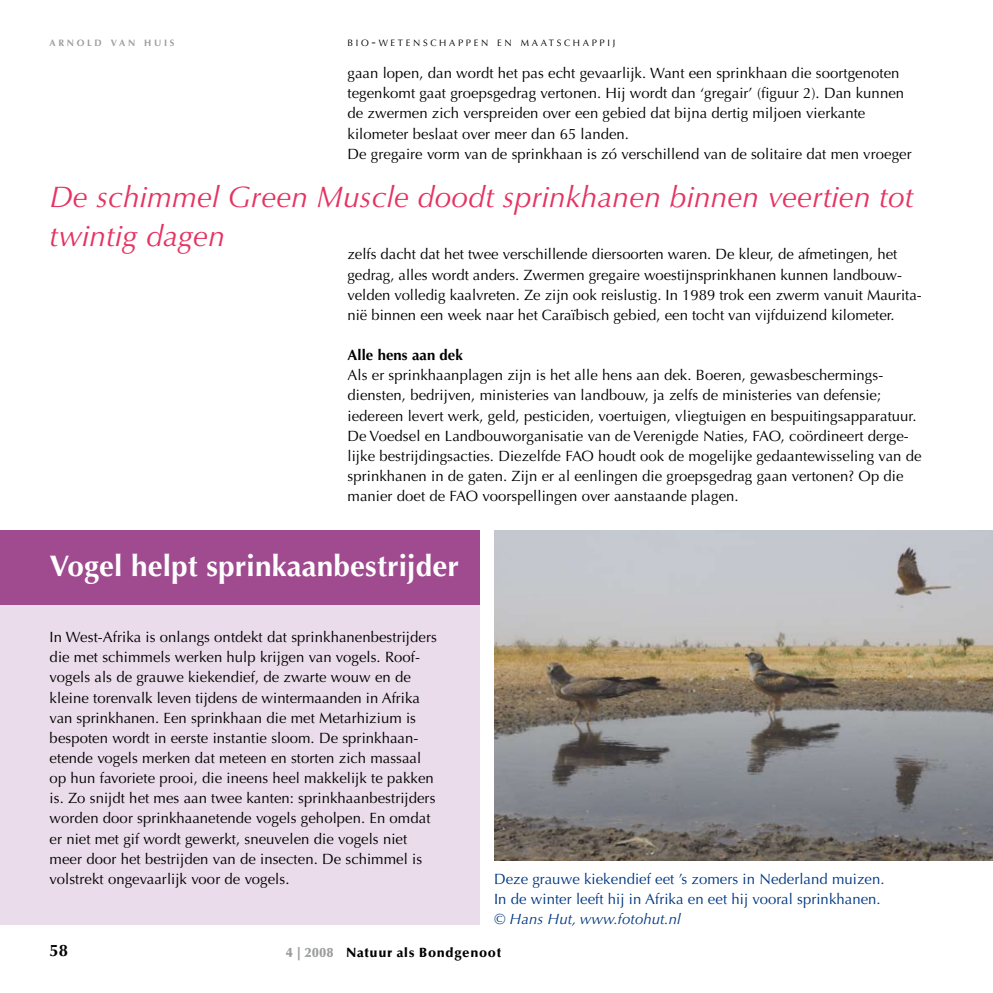
<style>
.page{position:relative;width:993px;height:993px;background:#fff}
.page>*{position:absolute;margin:0;border:0;box-sizing:border-box;transform-origin:0 0}
.t1{font:italic 29.75px/38.5px "Optima";letter-spacing:.005em;color:#e53362}
.t2{font:700 29.75px "Optima";letter-spacing:.005em;color:#fff}
.t3{font:700 16.62px "Optima";color:#000}
.t4{font:14.88px/20.1px "Optima";letter-spacing:.005em;color:#000}
.t5{font:14.88px/20.1px "Optima";letter-spacing:.005em;color:#003882}
.t6{font:italic 14.88px "Optima";letter-spacing:.005em;color:#003882}
.t7{font:700 14.88px "Optima";letter-spacing:.005em;color:#000}
.t8{font:900 13.3px "Optima";letter-spacing:.05em;color:#000}
.t9{font:9.28px "Optima";letter-spacing:.285em;color:#000}
.t10{font:700 9.28px "Optima";letter-spacing:.285em;color:#9c9d9f}
.s1{font-size:13.3px}
.s2{color:#9c9d9f}
</style>
<div class="page">
<img style="left:494px;top:530px;width:498px;height:329px">
<div style="left:0;top:530px;width:479px;height:394px;background:#eadcea"></div>
<div style="left:0;top:530px;width:479px;height:74px;background:#a04a8f"></div>
<p class="t10" style="left:50px;top:38px;width:126px">ARNOLD VAN HUIS</p>
<p class="t9" style="left:347px;top:38px;width:269px">BIO<span class="s1">-</span>WETENSCHAPPEN EN MAATSCHAPPIJ</p>
<p class="t4" style="left:347px;top:63px;width:565px">gaan lopen, dan wordt het pas echt gevaarlijk. Want een sprinkhaan die soortgenoten tegenkomt gaat groepsgedrag vertonen. Hij wordt dan ‘gregair’ (figuur 2). Dan kunnen de zwermen zich verspreiden over een gebied dat bijna dertig miljoen vierkante kilometer beslaat over meer dan 65 landen.<br>De gregaire vorm van de sprinkhaan is zó verschillend van de solitaire dat men vroeger</p>
<h1 class="t1" style="left:50px;top:178px;width:865px">De schimmel Green Muscle doodt sprinkhanen binnen veertien tot twintig dagen</h1>
<p class="t4" style="left:347px;top:244px;width:575px">zelfs dacht dat het twee verschillende diersoorten waren. De kleur, de afmetingen, het gedrag, alles wordt anders. Zwermen gregaire woestijnsprinkhanen kunnen landbouw&shy;velden volledig kaalvreten. Ze zijn ook reislustig. In 1989 trok een zwerm vanuit Maurita&shy;nië binnen een week naar het Caraïbisch gebied, een tocht van vijfduizend kilometer.</p>
<p class="t7" style="left:347px;top:346px;width:117px">Alle hens aan dek</p>
<p class="t4" style="left:347px;top:365px;width:575px">Als er sprinkhaanplagen zijn is het alle hens aan dek. Boeren, gewasbeschermings&shy;diensten, bedrijven, ministeries van landbouw, ja zelfs de ministeries van defensie; iedereen levert werk, geld, pesticiden, voertuigen, vliegtuigen en bespuitingsapparatuur.<br>De Voedsel en Landbouworganisatie van de Verenigde Naties, FAO, coördineert derge&shy;lijke bestrijdingsacties. Diezelfde FAO houdt ook de mogelijke gedaantewisseling van de sprinkhanen in de gaten. Zijn er al eenlingen die groepsgedrag gaan vertonen? Op die manier doet de FAO voorspellingen over aanstaande plagen.</p>
<h1 class="t2" style="left:50px;top:548px;width:411px">Vogel helpt sprinkaanbestrijder</h1>
<p class="t4" style="left:50px;top:627px;width:388px">In West-Afrika is onlangs ontdekt dat sprinkhanenbestrijders die met schimmels werken hulp krijgen van vogels. Roof&shy;vogels als de grauwe kiekendief, de zwarte wouw en de kleine torenvalk leven tijdens de wintermaanden in Afrika van sprinkhanen. Een sprinkhaan die met Metarhizium is bespoten wordt in eerste instantie sloom. De sprinkhaan&shy;etende vogels merken dat meteen en storten zich massaal op hun favoriete prooi, die ineens heel makkelijk te pakken is. Zo snijdt het mes aan twee kanten: sprinkhaanbestrijders worden door sprinkhaanetende vogels geholpen. En omdat er niet met gif wordt gewerkt, sneuvelen die vogels niet meer door het bestrijden van de insecten. De schimmel is volstrekt ongevaarlijk voor de vogels.</p>
<p class="t5" style="left:494px;top:868px;width:392px">Deze grauwe kiekendief eet ’s zomers in Nederland muizen.<br>In de winter leeft hij in Afrika en eet hij vooral sprinkhanen.</p>
<p class="t6" style="left:494px;top:910px;width:188px">© Hans Hut, www.fotohut.nl</p>
<p class="t3" style="left:50px;top:940px;width:20px">58</p>
<p class="t8" style="left:286px;top:943px;width:216px"><span class="s2">4 | 2008</span> Natuur als Bondgenoot</p>
</div>
